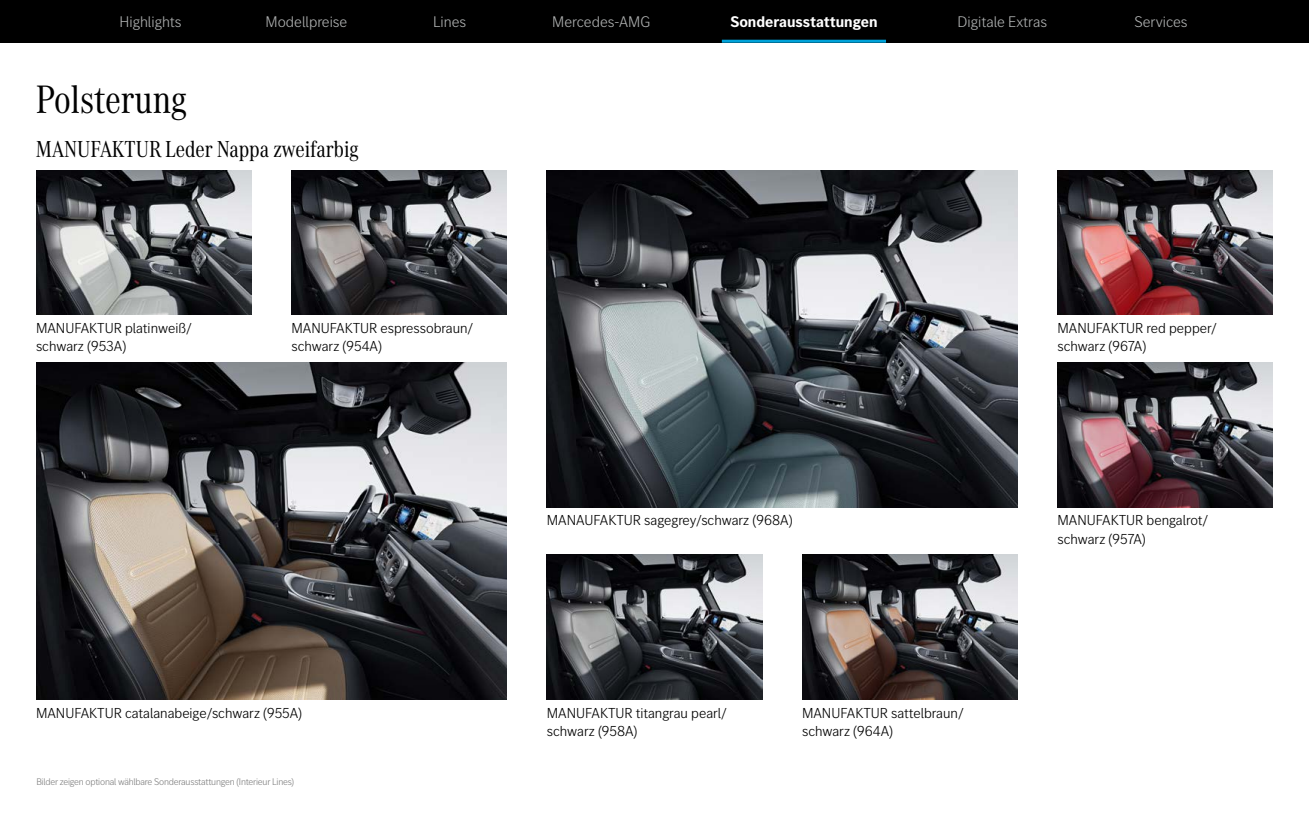
<style>
.page{position:relative;width:1309px;height:821px;background:#fff}
.page>*{position:absolute;margin:0;border:0;box-sizing:border-box;transform-origin:0 0}
.t1{font:41px "MB Corpo A Title Cond";color:#000}
.t2{font:24px "MB Corpo A Title Cond";color:#000}
.t3{font:300 16px "MB Corpo S Title";color:#adafaf}
.t4{font:700 16px "MB Corpo S Title";color:#fff}
.t5{font:300 15px/18px "MB Corpo S Title";color:#000}
.t6{font:300 10px "MB Corpo S Title";letter-spacing:-.02em;color:#808080}
</style>
<div class="page">
<div style="left:0;top:0;width:1309px;height:43px;background:#000"></div>
<hr style="left:722px;top:40px;width:164px;height:3px;background:#00a2d9">
<img style="left:36px;top:362px;width:471px;height:336px">
<img style="left:36px;top:170px;width:215px;height:145px">
<img style="left:291px;top:170px;width:216px;height:145px">
<img style="left:547px;top:170px;width:470px;height:336px">
<img style="left:1057px;top:170px;width:216px;height:145px">
<img style="left:1057px;top:362px;width:216px;height:144px">
<img style="left:547px;top:554px;width:215px;height:144px">
<img style="left:802px;top:554px;width:215px;height:144px">
<p class="t3" style="left:120px;top:12px;width:64px">Highlights</p>
<p class="t3" style="left:266px;top:12px;width:83px">Modellpreise</p>
<p class="t3" style="left:433px;top:12px;width:35px">Lines</p>
<p class="t3" style="left:552px;top:12px;width:100px">Mercedes-AMG</p>
<p class="t4" style="left:730px;top:11px;width:149px">Sonderausstattungen</p>
<p class="t3" style="left:958px;top:12px;width:91px">Digitale Extras</p>
<p class="t3" style="left:1135px;top:12px;width:55px">Services</p>
<h1 class="t1" style="left:36px;top:72px;width:152px">Polsterung</h1>
<h2 class="t2" style="left:36px;top:133px;width:324px">MANUFAKTUR Leder Nappa zweifarbig</h2>
<p class="t5" style="left:36px;top:318px;width:157px">MANUFAKTUR platinweiß/ schwarz (953A)</p>
<p class="t5" style="left:291px;top:318px;width:183px">MANUFAKTUR espressobraun/ schwarz (954A)</p>
<p class="t5" style="left:36px;top:702px;width:268px">MANUFAKTUR catalanabeige/schwarz (955A)</p>
<p class="t6" style="left:36px;top:774px;width:259px">Bilder zeigen optional wählbare Sonderausstattungen (Interieur Lines)</p>
<p class="t5" style="left:547px;top:510px;width:247px">MANAUFAKTUR sagegrey/schwarz (968A)</p>
<p class="t5" style="left:547px;top:702px;width:182px">MANUFAKTUR titangrau pearl/ schwarz (958A)</p>
<p class="t5" style="left:802px;top:702px;width:163px">MANUFAKTUR sattelbraun/ schwarz (964A)</p>
<p class="t5" style="left:1057px;top:318px;width:161px">MANUFAKTUR red pepper/ schwarz (967A)</p>
<p class="t5" style="left:1057px;top:510px;width:152px">MANUFAKTUR bengalrot/ schwarz (957A)</p>
</div>
